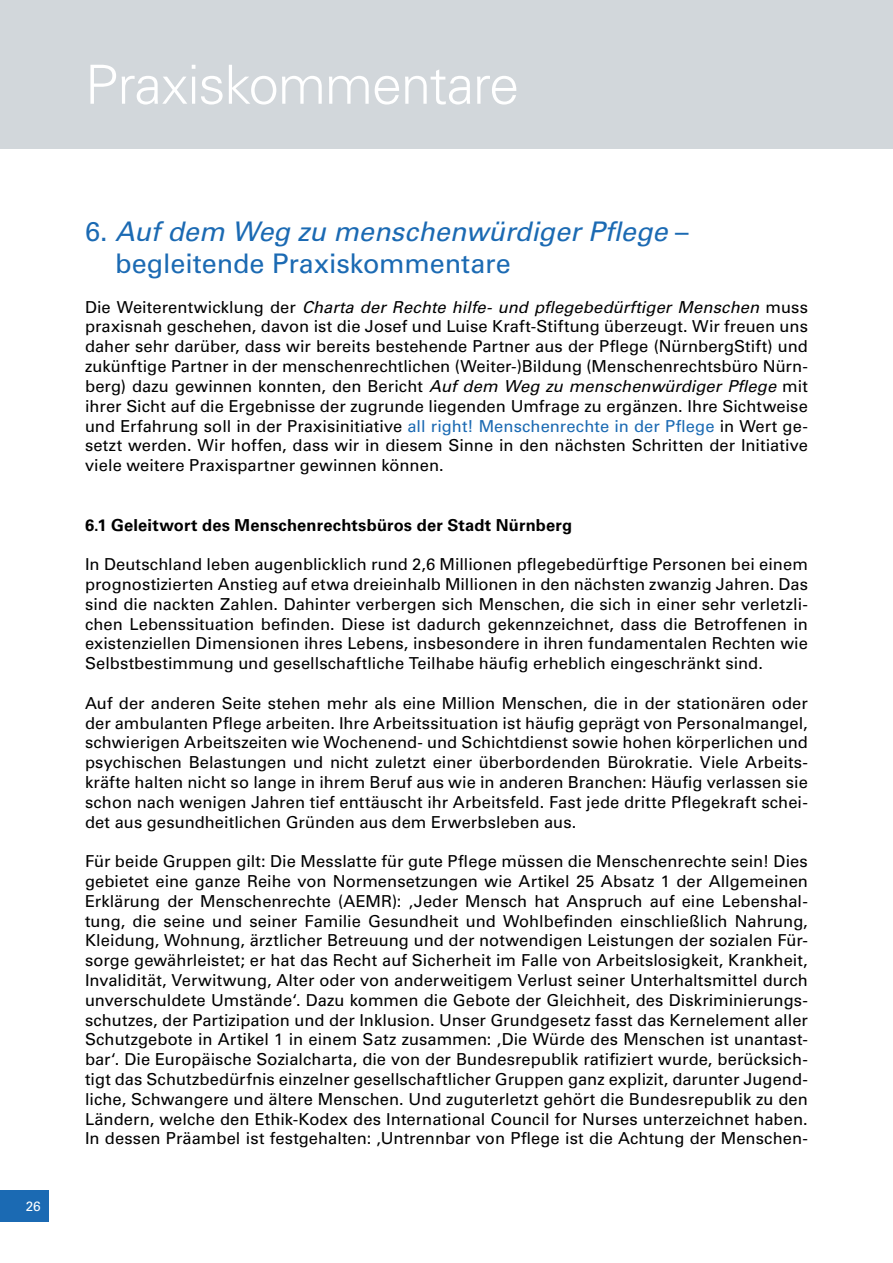
<style>
.page{position:relative;width:893px;height:1263px;background:#fff}
.page>*{position:absolute;margin:0;border:0;box-sizing:border-box;transform-origin:0 0}
.t1{font:300 54px "Univers LT Std";letter-spacing:-.02em;color:#fff}
.t2{font:italic 27px/32.4px "Univers LT Std";color:#1b6ab3}
.t3{font:16.5px/19.8px "Univers LT Std";letter-spacing:.005em;color:#000;text-align:justify}
.t4{font:700 16.5px "Univers LT Std";letter-spacing:.01em;color:#000}
.t5{font:13.5px "Univers LT Std";color:#fff}
.s1{font-style:normal}
.s2{font-style:italic}
.s3{color:#1b6ab3}
</style>
<div class="page">
<div style="left:0;top:0;width:893px;height:149px;background:#d2d7db"></div>
<div style="left:0;top:1191px;width:49px;height:31px;background:#1b6ab3"></div>
<h1 class="t1" style="left:85px;top:52px;width:436px">Praxiskommentare</h1>
<p class="t5" style="left:26px;top:1198px;width:17px">26</p>
<h2 class="t2" style="left:115px;top:215px;width:575px;text-indent:-30px"><span class="s1">6.</span> Auf dem Weg zu menschenwürdiger Pflege <span class="s1">– begleitende Praxiskommentare</span></h2>
<p class="t3" style="left:85px;top:297px;width:724px">Die Weiterentwicklung der <span class="s2">Charta der Rechte hilfe- und pflegebedürftiger Menschen</span> muss praxisnah geschehen, davon ist die Josef und Luise Kraft-Stiftung überzeugt. Wir freuen uns daher sehr darüber, dass wir bereits bestehende Partner aus der Pflege (NürnbergStift) und zukünftige Partner in der menschenrechtlichen (Weiter-)Bildung (Menschenrechtsbüro Nürn&shy;berg) dazu gewinnen konnten, den Bericht <span class="s2">Auf dem Weg zu menschenwürdiger Pflege</span> mit ihrer Sicht auf die Ergebnisse der zugrunde liegenden Umfrage zu ergänzen. Ihre Sichtweise und Erfahrung soll in der Praxisinitiative <span class="s3">all right! Menschenrechte in der Pflege</span> in Wert ge&shy;setzt werden. Wir hoffen, dass wir in diesem Sinne in den nächsten Schritten der Initiative viele weitere Praxispartner gewinnen können.</p>
<p class="t4" style="left:85px;top:515px;width:489px">6.1 Geleitwort des Menschenrechtsbüros der Stadt Nürnberg</p>
<p class="t3" style="left:85px;top:554px;width:724px">In Deutschland leben augenblicklich rund 2,6 Millionen pflegebedürftige Personen bei einem prognostizierten Anstieg auf etwa dreieinhalb Millionen in den nächsten zwanzig Jahren. Das sind die nackten Zahlen. Dahinter verbergen sich Menschen, die sich in einer sehr verletzli&shy;chen Lebenssituation befinden. Diese ist dadurch gekennzeichnet, dass die Betroffenen in existenziellen Dimensionen ihres Lebens, insbesondere in ihren fundamentalen Rechten wie Selbstbestimmung und gesellschaftliche Teilhabe häufig erheblich eingeschränkt sind.</p>
<p class="t3" style="left:85px;top:693px;width:724px">Auf der anderen Seite stehen mehr als eine Million Menschen, die in der stationären oder der ambulanten Pflege arbeiten. Ihre Arbeitssituation ist häufig geprägt von Personalmangel, schwierigen Arbeitszeiten wie Wochenend- und Schichtdienst sowie hohen körperlichen und psychischen Belastungen und nicht zuletzt einer überbordenden Bürokratie. Viele Arbeits&shy;kräfte halten nicht so lange in ihrem Beruf aus wie in anderen Branchen: Häufig verlassen sie schon nach wenigen Jahren tief enttäuscht ihr Arbeitsfeld. Fast jede dritte Pflegekraft schei&shy;det aus gesundheitlichen Gründen aus dem Erwerbsleben aus.</p>
<p class="t3" style="left:85px;top:851px;width:724px">Für beide Gruppen gilt: Die Messlatte für gute Pflege müssen die Menschenrechte sein! Dies gebietet eine ganze Reihe von Normensetzungen wie Artikel 25 Absatz 1 der Allgemeinen Erklärung der Menschenrechte (AEMR): ‚Jeder Mensch hat Anspruch auf eine Lebenshal&shy;tung, die seine und seiner Familie Gesundheit und Wohlbefinden einschließlich Nahrung, Kleidung, Wohnung, ärztlicher Betreuung und der notwendigen Leistungen der sozialen Für&shy;sorge gewährleistet; er hat das Recht auf Sicherheit im Falle von Arbeitslosigkeit, Krankheit, Invalidität, Verwitwung, Alter oder von anderweitigem Verlust seiner Unterhaltsmittel durch unverschuldete Umstände‘. Dazu kommen die Gebote der Gleichheit, des Diskriminierungs&shy;schutzes, der Partizipation und der Inklusion. Unser Grundgesetz fasst das Kernelement aller Schutzgebote in Artikel 1 in einem Satz zusammen: ‚Die Würde des Menschen ist unantast&shy;bar‘. Die Europäische Sozialcharta, die von der Bundesrepublik ratifiziert wurde, berücksich&shy;tigt das Schutzbedürfnis einzelner gesellschaftlicher Gruppen ganz explizit, darunter Jugend&shy;liche, Schwangere und ältere Menschen. Und zuguterletzt gehört die Bundesrepublik zu den Ländern, welche den Ethik-Kodex des International Council for Nurses unterzeichnet haben.<br>In dessen Präambel ist festgehalten: ‚Untrennbar von Pflege ist die Achtung der Menschen-</p>
</div>
